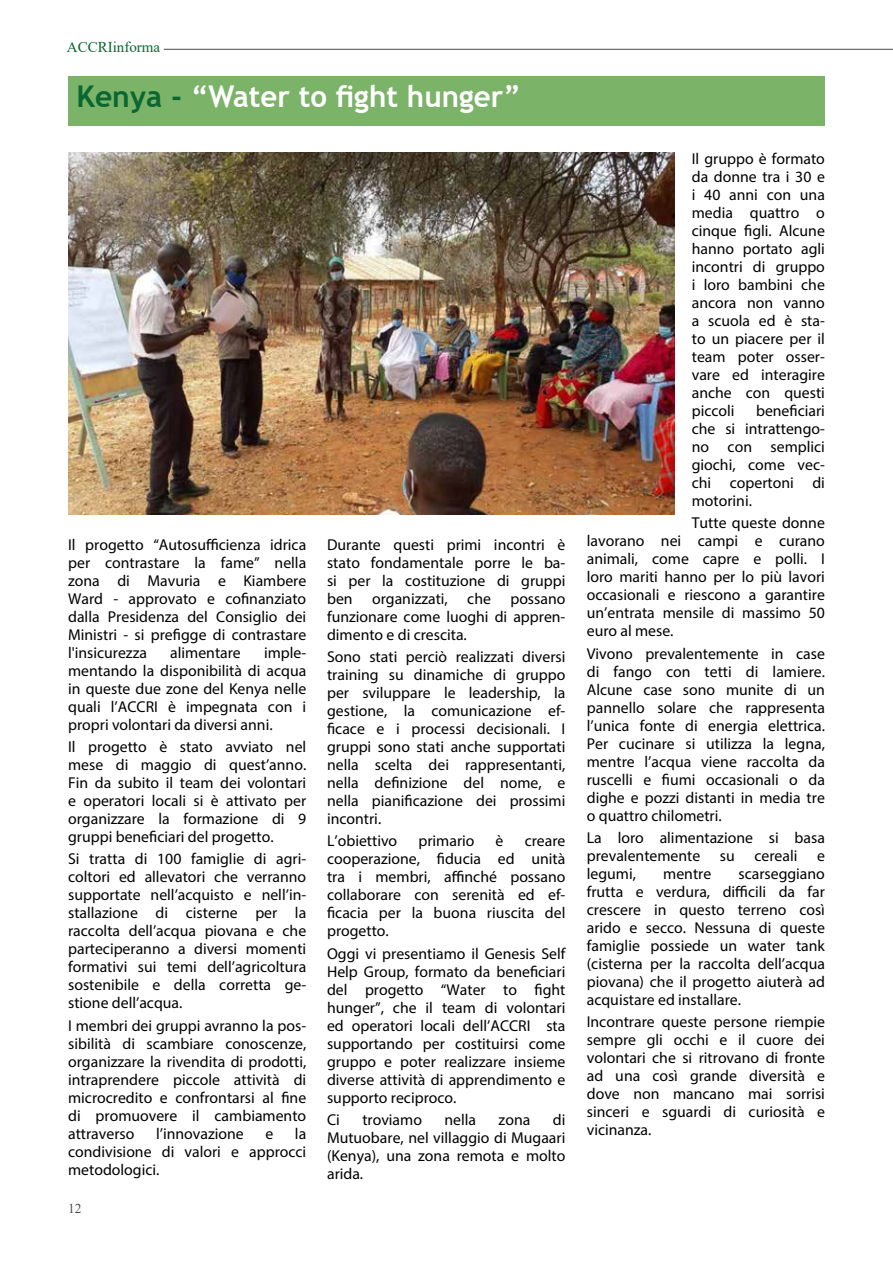
<style>
.page{position:relative;width:893px;height:1263px;background:#fff}
.page>*{position:absolute;margin:0;border:0;box-sizing:border-box;transform-origin:0 0}
.t1{font:700 30px "Trebuchet MS";color:#fff}
.t2{font:15.75px/18px "Myriad Pro";color:#000;text-align:justify}
.t3{font:15px "Times New Roman";color:#0b6731}
.t4{font:13.5px "Times New Roman";color:#4a4a49}
.s1{color:#0b6731}
</style>
<div class="page">
<div style="left:68px;top:77px;width:757px;height:49px;background:#7bb368"></div>
<img style="left:68px;top:152px;width:607px;height:362px">
<hr style="left:164px;top:49px;width:729px;height:1px;background:#4a4a49">
<p class="t3" style="left:67px;top:37px;width:95px">ACCRIinforma</p>
<h1 class="t1" style="left:77px;top:78px;width:445px"><span class="s1">Kenya -</span> “Water to fight hunger”</h1>
<p class="t2" style="left:68px;top:535px;width:240px">Il progetto “Autosufficienza idrica per contrastare la fame” nella zona di Mavuria e Kiambere Ward - approvato e cofinanziato dalla Presidenza del Consiglio dei Ministri - si prefigge di contrastare l'insicurezza</p>
<p class="t2" style="left:68px;top:643px;width:240px;text-indent:196px">imple&shy;mentando la disponibilità di acqua in queste due zone del Kenya nelle quali l’ACCRI è impegnata con i propri volontari da diversi anni.</p>
<p class="t2" style="left:68px;top:737px;width:240px">Il progetto è stato avviato nel mese di maggio di quest’anno.<br>Fin da subito il team dei volontari e operatori locali si è attivato per organizzare la formazione di 9 gruppi beneficiari del progetto.</p>
<p class="t2" style="left:68px;top:850px;width:240px">Si tratta di 100 famiglie di agri&shy;coltori ed allevatori che verranno supportate nell’acquisto e nell’in&shy;stallazione di cisterne per la raccolta dell’acqua piovana e che parteciperanno a diversi momenti formativi sui temi dell’agricoltura sostenibile e della corretta ge&shy;stione dell’acqua.</p>
<p class="t2" style="left:68px;top:1016px;width:240px">I membri dei gruppi avranno la pos&shy;sibilità di scambiare conoscenze, organizzare la rivendita di prodotti, intraprendere piccole attività di microcredito e confrontarsi al fine di promuovere il cambiamento attraverso</p>
<p class="t2" style="left:170px;top:643px;width:72px">alimentare</p>
<p class="t2" style="left:68px;top:1124px;width:240px;text-indent:227px">la condivisione di valori e approcci metodologici.</p>
<p class="t2" style="left:156px;top:1124px;width:89px">l’innovazione</p>
<p class="t2" style="left:265px;top:1124px;width:9px">e</p>
<p class="t4" style="left:68px;top:1199px;width:15px">12</p>
<p class="t2" style="left:327px;top:535px;width:240px">Durante questi primi incontri è stato fondamentale porre le ba&shy;si per la costituzione di gruppi ben organizzati, che possano funzionare come luoghi di appren&shy;dimento e di crescita.</p>
<p class="t2" style="left:327px;top:648px;width:240px">Sono stati perciò realizzati diversi training su dinamiche di gruppo per sviluppare le leadership, la gestione, la comunicazione ef&shy;ficace e i processi decisionali. I gruppi sono stati anche supportati nella scelta dei rappresentanti, nella definizione del nome, e nella pianificazione dei prossimi incontri.</p>
<p class="t2" style="left:327px;top:832px;width:72px">L’obiettivo</p>
<p class="t2" style="left:418px;top:832px;width:58px">primario</p>
<p class="t2" style="left:496px;top:832px;width:9px">è</p>
<p class="t2" style="left:327px;top:832px;width:240px;text-indent:198px">creare cooperazione, fiducia ed unità tra i membri, affinché possano collaborare con serenità ed ef&shy;ficacia per la buona riuscita del progetto.</p>
<p class="t2" style="left:327px;top:944px;width:240px">Oggi vi presentiamo il Genesis Self Help Group, formato da beneficiari del progetto “Water to fight hunger”, che il team di volontari ed operatori locali dell’ACCRI sta supportando per costituirsi come gruppo e poter realizzare insieme diverse attività di apprendimento e supporto reciproco.</p>
<p class="t2" style="left:327px;top:1110px;width:14px">Ci</p>
<p class="t2" style="left:362px;top:1110px;width:61px">troviamo</p>
<p class="t2" style="left:444px;top:1110px;width:33px">nella</p>
<p class="t2" style="left:499px;top:1110px;width:33px">zona</p>
<p class="t2" style="left:327px;top:1110px;width:240px;text-indent:226px">di Mutuobare, nel villaggio di Mugaari (Kenya), una zona remota e molto arida.</p>
<p class="t2" style="left:692px;top:149px;width:135px">Il gruppo è formato da donne tra i 30 e i 40 anni con una media quattro o cinque figli. Alcune hanno portato agli incontri di gruppo i loro bambini che ancora non vanno a scuola ed è sta&shy;to un piacere per il team poter osser&shy;vare ed interagire anche con questi piccoli</p>
<p class="t2" style="left:692px;top:401px;width:135px;text-indent:64px">beneficiari che si intrattengo&shy;no con semplici giochi, come vec&shy;chi copertoni di motorini.</p>
<p class="t2" style="left:587px;top:514px;width:240px;text-indent:105px">Tutte queste donne lavorano nei campi e curano animali, come capre e polli. I loro mariti hanno per lo più lavori occasionali e riescono a garantire un’entrata mensile di massimo 50 euro al mese.</p>
<p class="t2" style="left:587px;top:644px;width:240px">Vivono prevalentemente in case di fango con tetti di lamiere.<br>Alcune case sono munite di un pannello solare che rappresenta l’unica fonte di energia elettrica.<br>Per cucinare si utilizza la legna, mentre l’acqua viene raccolta da ruscelli e fiumi occasionali o da dighe e pozzi distanti in media tre o quattro chilometri.</p>
<p class="t2" style="left:587px;top:828px;width:240px">La loro alimentazione si basa prevalentemente su cereali e legumi,</p>
<p class="t2" style="left:587px;top:864px;width:240px;text-indent:152px">scarseggiano frutta e verdura, difficili da far crescere in questo terreno così arido e secco. Nessuna di queste famiglie possiede un water tank (cisterna per la raccolta dell’acqua piovana) che il progetto aiuterà ad acquistare ed installare.</p>
<p class="t2" style="left:587px;top:1013px;width:240px">Incontrare queste persone riempie sempre gli occhi e il cuore dei volontari che si ritrovano di fronte ad una così grande diversità e dove non mancano mai sorrisi sinceri e sguardi di curiosità e vicinanza.</p>
<p class="t2" style="left:663px;top:864px;width:50px">mentre</p>
</div>
